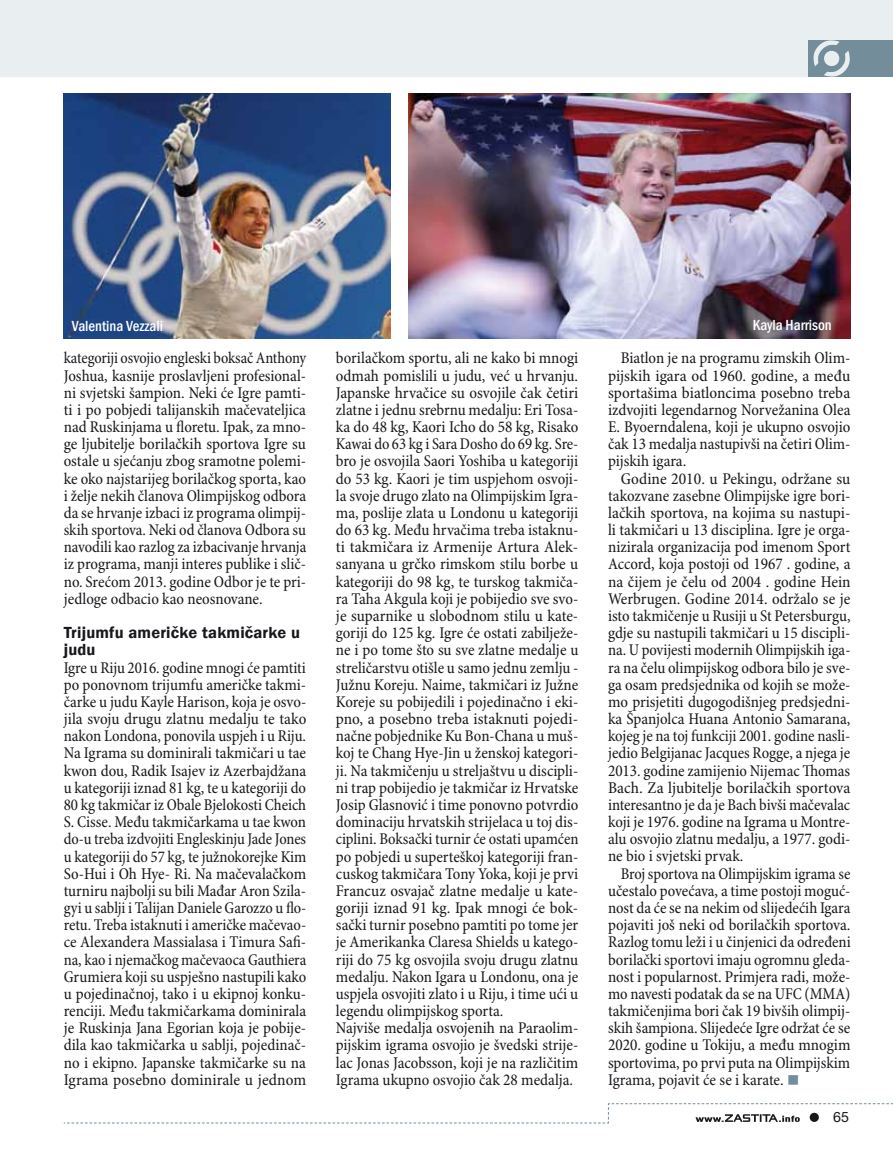
<style>
.page{position:relative;width:893px;height:1149px;background:#fff}
.page>*{position:absolute;margin:0;border:0;box-sizing:border-box;transform-origin:0 0}
.t1{font:condensed 16.5px/17.1px "Minion Pro";color:#1a171c;text-align:justify}
.t2{font:condensed 16.5px/17.1px "Minion Pro";color:#1a171c;text-align:justify;scale:.96 1}
.t3{font:600 16.5px/17.1px "Franklin Gothic";letter-spacing:.01em;color:#1a171c}
.t4{font:500 condensed 15px "Franklin Gothic";color:#fff}
.t5{font:14.25px "Helvetica Neue LT Std";color:#1a171c}
.s1{color:#748d9a}
</style>
<div class="page">
<div style="left:0;top:0;width:893px;height:77px;background:#e9eef1"></div>
<div style="left:808px;top:40px;width:85px;height:37px;background:#748d9a"></div>
<svg style="left:813px;top:40px;width:37px;height:37px"></svg>
<img style="left:64px;top:94px;width:327px;height:244px">
<img style="left:408px;top:94px;width:442px;height:244px">
<svg style="left:63px;top:1103px;width:830px;height:20px"></svg>
<p class="t4" style="left:72px;top:316px;width:93px">Valentina Vezzali</p>
<p class="t4" style="left:753px;top:315px;width:81px">Kayla Harrison</p>
<p class="t1" style="left:608px;top:350px;width:244px;text-indent:13px">Biatlon je na programu zimskih Olim&shy;pijskih igara od 1960. godine, a među sportašima biatloncima posebno treba izdvojiti legendarnog Norvežanina Olea E. Byoerndalena, koji je ukupno osvojio čak 13 medalja nastupivši na četiri Olim&shy;pijskih igara.</p>
<p class="t1" style="left:608px;top:470px;width:244px;text-indent:13px">Godine 2010. u Pekingu, održane su takozvane zasebne Olimpijske igre bori&shy;lačkih sportova, na kojima su nastupi&shy;li takmičari u 13 disciplina. Igre je orga&shy;nizirala organizacija pod imenom Sport Accord, koja postoji od 1967 . godine, a na čijem je čelu od 2004 . godine Hein Werbrugen. Godine 2014. održalo se je isto takmičenje u Rusiji u St Petersburgu, gdje su nastupili takmičari u 15 discipli&shy;na. U povijesti modernih Olimpijskih iga&shy;ra na čelu olimpijskog odbora bilo je sve&shy;ga osam predsjednika od kojih se može&shy;mo prisjetiti dugogodišnjeg predsjedni&shy;ka Španjolca Huana Antonio Samarana, kojeg je na toj funkciji 2001. godine nasli&shy;jedio Belgijanac Jacques Rogge, a njega je 2013. godine zamijenio Nijemac Thomas Bach. Za ljubitelje borilačkih sportova interesantno je da je Bach bivši mačevalac koji je 1976. godine na Igrama u Montre&shy;alu osvojio zlatnu medalju, a 1977. godi&shy;ne bio i svjetski prvak.</p>
<p class="t1" style="left:608px;top:865px;width:244px;text-indent:13px">Broj sportova na Olimpijskim igrama se učestalo povećava, a time postoji moguć&shy;nost da će se na nekim od slijedećih Igara pojaviti još neki od borilačkih sportova.<br>Razlog tomu leži i u činjenici da određeni borilački sportovi imaju ogromnu gleda&shy;nost i popularnost. Primjera radi, može&shy;mo navesti podatak da se na UFC (MMA) takmičenjima bori čak 19 bivših olimpij&shy;skih šampiona. Slijedeće Igre održat će se 2020. godine u Tokiju, a među mnogim sportovima, po prvi puta na Olimpijskim Igrama, pojavit će se i karate. <span class="s1">■</span></p>
<p class="t5" style="left:833px;top:1107px;width:17px">65</p>
<p class="t2" style="left:64px;top:350px;width:254px">kategoriji osvojio engleski boksač Anthony Joshua, kasnije proslavljeni profesional&shy;ni svjetski šampion. Neki će Igre pamti&shy;ti i po pobjedi talijanskih mačevateljica nad Ruskinjama u floretu. Ipak, za mno&shy;ge ljubitelje borilačkih sportova Igre su ostale u sjećanju zbog sramotne polemi&shy;ke oko najstarijeg borilačkog sporta, kao i želje nekih članova Olimpijskog odbora da se hrvanje izbaci iz programa olimpij&shy;skih sportova. Neki od članova Odbora su navodili kao razlog za izbacivanje hrvanja iz programa, manji interes publike i slič&shy;no. Srećom 2013. godine Odbor je te pri&shy;jedloge odbacio kao neosnovane.</p>
<p class="t3" style="left:64px;top:624px;width:238px">Trijumfu američke takmičarke u judu</p>
<p class="t1" style="left:64px;top:659px;width:244px">Igre u Riju 2016. godine mnogi će pamtiti po ponovnom trijumfu američke takmi&shy;čarke u judu Kayle Harison, koja je osvo&shy;jila svoju drugu zlatnu medalju te tako nakon Londona, ponovila uspjeh i u Riju.<br>Na Igrama su dominirali takmičari u tae kwon dou, Radik Isajev iz Azerbajdžana u kategoriji iznad 81 kg, te u kategoriji do 80 kg takmičar iz Obale Bjelokosti Cheich S. Cisse. Među takmičarkama u tae kwon do-u treba izdvojiti Engleskinju Jade Jones u kategoriji do 57 kg, te južnokorejke Kim So-Hui i Oh Hye- Ri. Na mačevalačkom turniru najbolji su bili Mađar Aron Szila&shy;gyi u sablji i Talijan Daniele Garozzo u flo&shy;retu. Treba istaknuti i američke mačevao&shy;ce Alexandera Massialasa i Timura Safi&shy;na, kao i njemačkog mačevaoca Gauthiera Grumiera koji su uspješno nastupili kako u pojedinačnoj, tako i u ekipnoj konku&shy;renciji. Među takmičarkama dominirala je Ruskinja Jana Egorian koja je pobije&shy;dila kao takmičarka u sablji, pojedinač&shy;no i ekipno. Japanske takmičarke su na Igrama posebno dominirale u jednom</p>
<p class="t1" style="left:336px;top:350px;width:244px;text-align:left">borilačkom sportu, ali ne kako bi mnogi odmah pomislili u judu, već u hrvanju.<br>Japanske hrvačice su osvojile čak četiri zlatne i jednu srebrnu medalju: Eri Tosa&shy;ka do 48 kg, Kaori Icho do 58 kg, Risako Kawai do 63 kg i Sara Dosho do 69 kg. Sre&shy;bro je osvojila Saori Yoshiba u kategoriji do 53 kg. Kaori je tim uspjehom osvoji&shy;la svoje drugo zlato na Olimpijskim Igra&shy;ma, poslije zlata u Londonu u kategoriji do 63 kg. Među hrvačima treba istaknu&shy;ti takmičara iz Armenije Artura Alek&shy;sanyana u grčko rimskom stilu borbe u kategoriji do 98 kg, te turskog takmiča&shy;ra Taha Akgula koji je pobijedio sve svo&shy;je suparnike u slobodnom stilu u kate&shy;goriji do 125 kg. Igre će ostati zabilježe&shy;ne i po tome što su sve zlatne medalje u streličarstvu otišle u samo jednu zemlju - Južnu Koreju. Naime, takmičari iz Južne Koreje su pobijedili i pojedinačno i eki&shy;pno, a posebno treba istaknuti pojedi&shy;načne pobjednike Ku Bon-Chana u muš&shy;koj te Chang Hye-Jin u ženskoj kategori&shy;ji. Na takmičenju u streljaštvu u discipli&shy;ni trap pobijedio je takmičar iz Hrvatske Josip Glasnović i time ponovno potvrdio dominaciju hrvatskih strijelaca u toj dis&shy;ciplini. Boksački turnir će ostati upamćen po pobjedi u superteškoj kategoriji fran&shy;cuskog takmičara Tony Yoka, koji je prvi Francuz osvajač zlatne medalje u kate&shy;goriji iznad 91 kg. Ipak mnogi će bok&shy;sački turnir posebno pamtiti po tome jer je Amerikanka Claresa Shields u katego&shy;riji do 75 kg osvojila svoju drugu zlatnu medalju. Nakon Igara u Londonu, ona je uspjela osvojiti zlato i u Riju, i time ući u legendu olimpijskog sporta.<br>Najviše medalja osvojenih na Paraolim&shy;pijskim igrama osvojio je švedski strije&shy;lac Jonas Jacobsson, koji je na različitim Igrama ukupno osvojio čak 28 medalja.</p>
</div>
